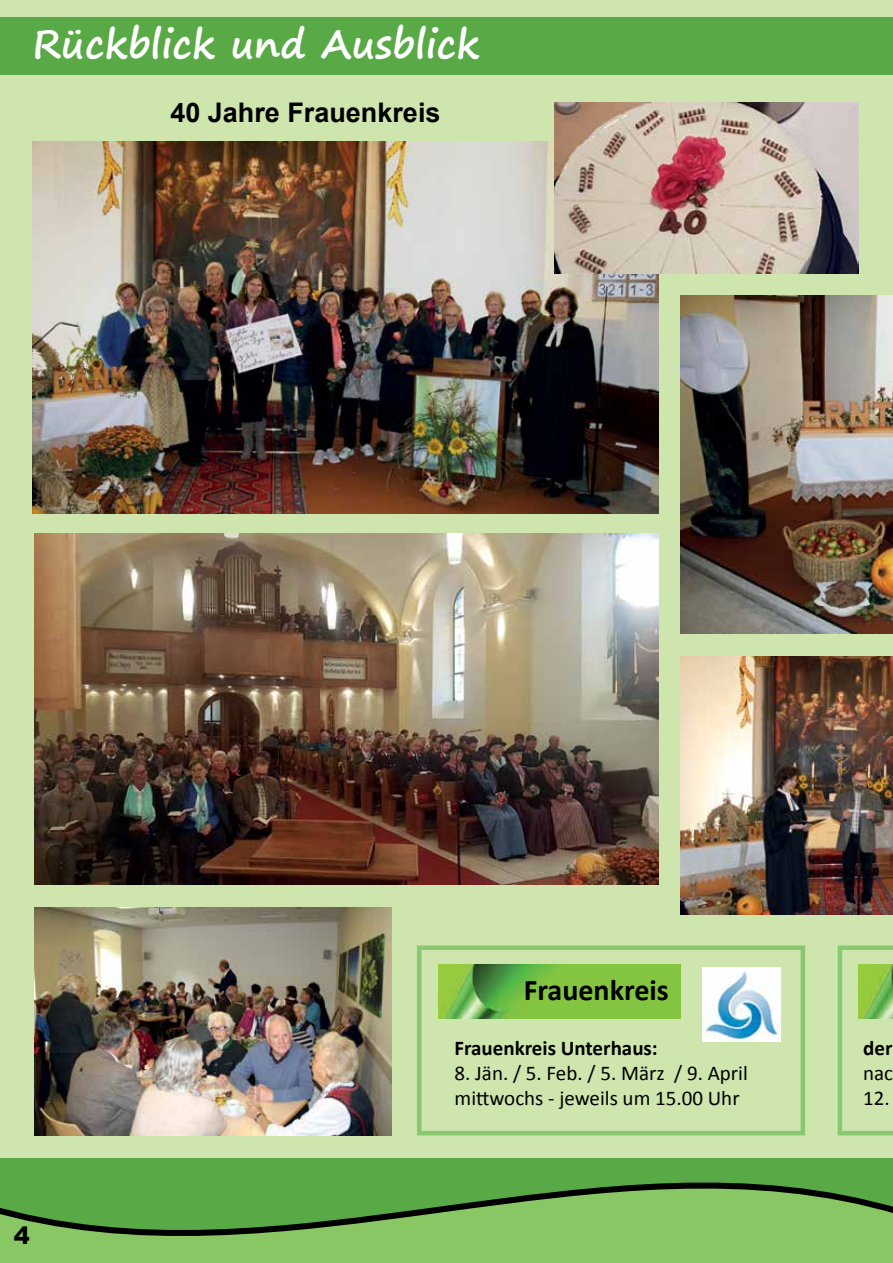
<style>
.page{position:relative;width:893px;height:1263px;background:#fff}
.page>*{position:absolute;margin:0;border:0;box-sizing:border-box;transform-origin:0 0}
.t1{font:700 39px "Segoe Print";color:#fff}
.t2{font:700 30px "Calibri";color:#000}
.t3{font:700 27px "Arial";color:#000}
.t4{font:900 24px "Arial";color:#000}
.t5{font:21px/25.2px "Calibri";color:#000}
.t6{font:700 21px "Calibri";color:#000}
</style>
<div class="page">
<div style="left:0;top:0;width:893px;height:1121px;background:#cfe5ae"></div>
<svg style="left:0;top:1123px;width:838px;height:140px;background:#7db862"></svg>
<div style="left:0;top:17px;width:893px;height:58px;background:#59aa47"></div>
<div style="left:417px;top:945px;width:388px;height:190px;background:#cfe5ae;border:4px solid #88c86f"></div>
<img style="left:439px;top:964px;width:241px;height:54px">
<img style="left:703px;top:967px;width:78px;height:75px">
<svg style="left:838px;top:945px;width:55px;height:318px;background:#a4ce86"></svg>
<img style="left:859px;top:964px;width:34px;height:54px">
<img style="left:33px;top:142px;width:625px;height:371px">
<img style="left:555px;top:102px;width:304px;height:171px">
<img style="left:34px;top:534px;width:624px;height:351px">
<img style="left:680px;top:296px;width:213px;height:338px">
<img style="left:680px;top:656px;width:213px;height:259px">
<img style="left:34px;top:908px;width:357px;height:227px">
<h1 class="t1" style="left:33px;top:8px;width:448px">Rückblick und Ausblick</h1>
<p class="t3" style="left:170px;top:94px;width:272px">40 Jahre Frauenkreis</p>
<p class="t4" style="left:14px;top:1218px;width:18px">4</p>
<h2 class="t2" style="left:524px;top:970px;width:147px">Frauenkreis</h2>
<p class="t6" style="left:455px;top:1034px;width:205px">Frauenkreis Unterhaus:</p>
<p class="t5" style="left:455px;top:1061px;width:295px">8. Jän. / 5. Feb. / 5. März / 9. April mittwochs - jeweils um 15.00 Uhr</p>
<p class="t6" style="left:863px;top:1034px;width:31px">der</p>
<p class="t5" style="left:863px;top:1061px;width:31px">nac<br>12.</p>
</div>
